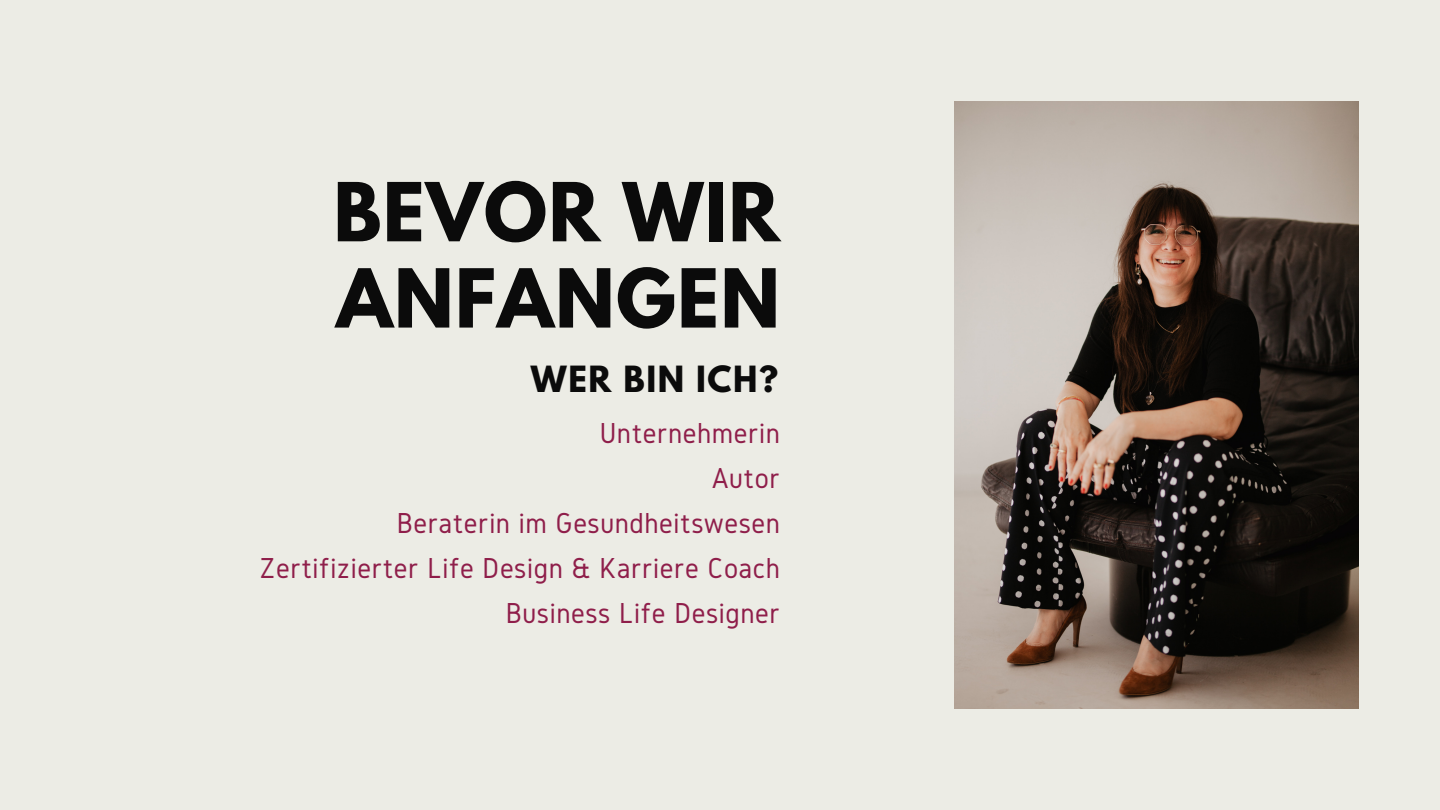
<style>
.page{position:relative;width:1440px;height:810px;background:#ecece5}
.page>*{position:absolute;margin:0;border:0;box-sizing:border-box;transform-origin:0 0}
.t1{font:700 72px "League Spartan";letter-spacing:.02em;color:#0b0b0b}
.t2{font:700 32px "League Spartan";letter-spacing:.05em;color:#0b0b0b}
.t3{font:30px "Gidole";letter-spacing:.02em;color:#8f1e4a}
</style>
<div class="page">
<img style="left:954px;top:101px;width:405px;height:608px">
<p class="t1" style="left:333px;top:177px;width:448px">BEVOR WIR</p>
<p class="t1" style="left:336px;top:263px;width:445px">ANFANGEN</p>
<p class="t2" style="left:531px;top:363px;width:249px">WER BIN ICH?</p>
<p class="t3" style="left:600px;top:416px;width:182px">Unternehmerin</p>
<p class="t3" style="left:712px;top:461px;width:69px">Autor</p>
<p class="t3" style="left:397px;top:506px;width:385px">Beraterin im Gesundheitswesen</p>
<p class="t3" style="left:260px;top:551px;width:522px">Zertifizierter Life Design &amp; Karriere Coach</p>
<p class="t3" style="left:506px;top:596px;width:276px">Business Life Designer</p>
</div>
